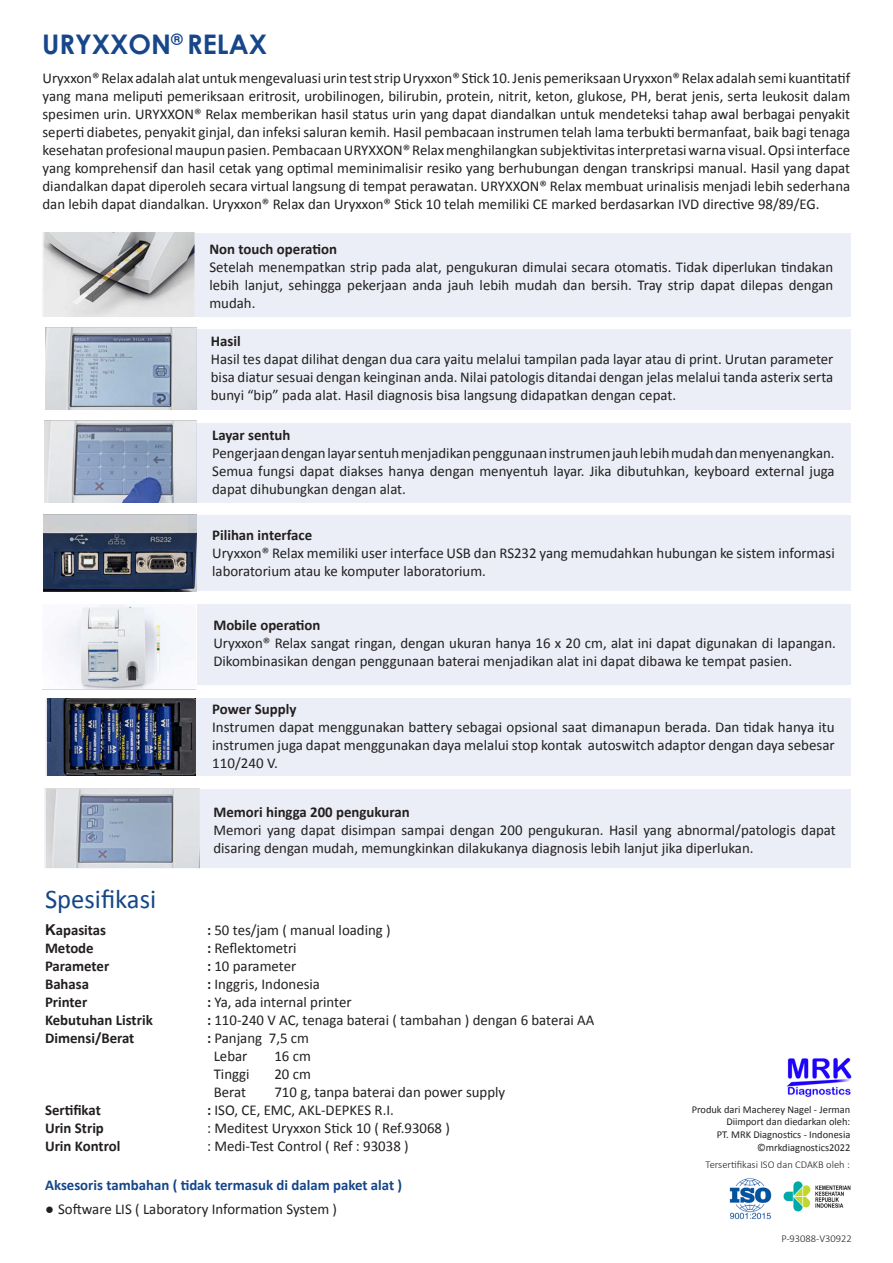
<style>
.page{position:relative;width:893px;height:1263px;background:#fff}
.page>*{position:absolute;margin:0;border:0;box-sizing:border-box;transform-origin:0 0}
.t1{font:700 27px "Century Gothic";color:#174689}
.t2{font:27px "Calibri";color:#154787}
.t3{font:15px/18px "Calibri";color:#231f20;text-align:justify}
.t4{font:700 15px "Calibri";color:#231f20}
.t5{font:700 15px "Calibri";color:#154688}
.t6{font:10.5px "Calibri";color:#231f20}
.t7{font:300 10.5px "Calibri";color:#231f20}
.s1{font-family:"Arial"}
.s2{font-weight:700}
</style>
<div class="page">
<div style="left:174px;top:233px;width:676px;height:84px;background:#ebeef6"></div>
<img style="left:43px;top:232px;width:152px;height:85px">
<img style="left:45px;top:327px;width:151px;height:83px">
<div style="left:196px;top:329px;width:654px;height:81px;background:#ebeef6"></div>
<img style="left:44px;top:420px;width:152px;height:83px">
<div style="left:196px;top:423px;width:654px;height:80px;background:#ebeef6"></div>
<img style="left:43px;top:514px;width:154px;height:77px">
<div style="left:188px;top:515px;width:662px;height:76px;background:#ebeef6"></div>
<img style="left:42px;top:604px;width:154px;height:86px">
<div style="left:197px;top:604px;width:653px;height:81px;background:#ebeef6"></div>
<div style="left:195px;top:698px;width:655px;height:77px;background:#ebeef6"></div>
<img style="left:45px;top:698px;width:151px;height:77px">
<div style="left:188px;top:790px;width:662px;height:78px;background:#ebeef6"></div>
<img style="left:45px;top:788px;width:154px;height:81px">
<img style="left:787px;top:1057px;width:65px;height:40px">
<img style="left:783px;top:1181px;width:68px;height:30px">
<img style="left:729px;top:1178px;width:43px;height:42px">
<p class="t1" style="left:42px;top:24px;width:227px">URYXXON<sup>®</sup> RELAX</p>
<p class="t3" style="left:43px;top:69px;width:809px">Uryxxon® Relax adalah alat untuk mengevaluasi urin test strip Uryxxon® Stick 10. Jenis pemeriksaan Uryxxon® Relax adalah semi kuantitatif yang mana meliputi pemeriksaan eritrosit, urobilinogen, bilirubin, protein, nitrit, keton, glukose, PH, berat jenis, serta leukosit dalam spesimen urin. URYXXON® Relax memberikan hasil status urin yang dapat diandalkan untuk mendeteksi tahap awal berbagai penyakit seperti diabetes, penyakit ginjal, dan infeksi saluran kemih. Hasil pembacaan instrumen telah lama terbukti bermanfaat, baik bagi tenaga kesehatan profesional maupun pasien. Pembacaan URYXXON® Relax menghilangkan subjektivitas interpretasi warna visual. Opsi interface yang komprehensif dan hasil cetak yang optimal meminimalisir resiko yang berhubungan dengan transkripsi manual. Hasil yang dapat diandalkan dapat diperoleh secara virtual langsung di tempat perawatan. URYXXON® Relax membuat urinalisis menjadi lebih sederhana dan lebih dapat diandalkan. Uryxxon® Relax dan Uryxxon® Stick 10 telah memiliki CE marked berdasarkan IVD directive 98/89/EG.</p>
<p class="t4" style="left:209px;top:240px;width:129px">Non touch operation</p>
<p class="t3" style="left:209px;top:258px;width:625px">Setelah menempatkan strip pada alat, pengukuran dimulai secara otomatis. Tidak diperlukan tindakan lebih lanjut, sehingga pekerjaan anda jauh lebih mudah dan bersih. Tray strip dapat dilepas dengan mudah.</p>
<p class="t4" style="left:211px;top:332px;width:31px">Hasil</p>
<p class="t3" style="left:211px;top:350px;width:624px">Hasil tes dapat dilihat dengan dua cara yaitu melalui tampilan pada layar atau di print. Urutan parameter bisa diatur sesuai dengan keinginan anda. Nilai patologis ditandai dengan jelas melalui tanda asterix serta bunyi “bip” pada alat. Hasil diagnosis bisa langsung didapatkan dengan cepat.</p>
<p class="t4" style="left:212px;top:426px;width:80px">Layar sentuh</p>
<p class="t3" style="left:212px;top:444px;width:624px">Pengerjaan dengan layar sentuh menjadikan penggunaan instrumen jauh lebih mudah dan menyenangkan.<br>Semua fungsi dapat diakses hanya dengan menyentuh layar. Jika dibutuhkan, keyboard external juga dapat dihubungkan dengan alat.</p>
<p class="t4" style="left:212px;top:525px;width:101px">Pilihan interface</p>
<p class="t3" style="left:212px;top:544px;width:624px">Uryxxon® Relax memiliki user interface USB dan RS232 yang memudahkan hubungan ke sistem informasi laboratorium atau ke komputer laboratorium.</p>
<p class="t4" style="left:213px;top:616px;width:109px">Mobile operation</p>
<p class="t3" style="left:213px;top:634px;width:624px">Uryxxon® Relax sangat ringan, dengan ukuran hanya 16 x 20 cm, alat ini dapat digunakan di lapangan.<br>Dikombinasikan dengan penggunaan baterai menjadikan alat ini dapat dibawa ke tempat pasien.</p>
<p class="t4" style="left:212px;top:700px;width:86px">Power Supply</p>
<p class="t3" style="left:212px;top:718px;width:624px">Instrumen dapat menggunakan battery sebagai opsional saat dimanapun berada. Dan tidak hanya itu instrumen juga dapat menggunakan daya melalui stop kontak autoswitch adaptor dengan daya sebesar 110/240 V.</p>
<p class="t4" style="left:213px;top:802px;width:198px">Memori hingga 200 pengukuran</p>
<p class="t3" style="left:213px;top:820px;width:624px">Memori yang dapat disimpan sampai dengan 200 pengukuran. Hasil yang abnormal/patologis dapat disaring dengan mudah, memungkinkan dilakukanya diagnosis lebih lanjut jika diperlukan.</p>
<p class="t2" style="left:45px;top:882px;width:113px">Spesifikasi</p>
<p class="t4" style="left:45px;top:921px;width:63px"><span class="s1">K</span>apasitas</p>
<p class="t3" style="left:207px;top:921px;width:185px"><span class="s2">:</span> 50 tes/jam ( manual loading )</p>
<p class="t4" style="left:45px;top:939px;width:50px">Metode</p>
<p class="t3" style="left:207px;top:939px;width:91px"><span class="s2">:</span> Reflektometri</p>
<p class="t4" style="left:45px;top:957px;width:66px">Parameter</p>
<p class="t3" style="left:207px;top:957px;width:91px"><span class="s2">:</span> 10 parameter</p>
<p class="t4" style="left:45px;top:975px;width:46px">Bahasa</p>
<p class="t3" style="left:207px;top:975px;width:115px"><span class="s2">:</span> Inggris, Indonesia</p>
<p class="t4" style="left:45px;top:993px;width:44px">Printer</p>
<p class="t3" style="left:207px;top:993px;width:146px"><span class="s2">:</span> Ya, ada internal printer</p>
<p class="t4" style="left:45px;top:1011px;width:109px">Kebutuhan Listrik</p>
<p class="t3" style="left:207px;top:1011px;width:389px"><span class="s2">:</span> 110-240 V AC, tenaga baterai ( tambahan ) dengan 6 baterai AA</p>
<p class="t4" style="left:45px;top:1029px;width:91px">Dimensi/Berat</p>
<p class="t3" style="left:207px;top:1029px;width:103px"><span class="s2">:</span> Panjang 7,5 cm</p>
<p class="t3" style="left:214px;top:1047px;width:35px">Lebar</p>
<p class="t3" style="left:274px;top:1047px;width:38px">16 cm</p>
<p class="t3" style="left:214px;top:1065px;width:37px">Tinggi</p>
<p class="t3" style="left:274px;top:1065px;width:38px">20 cm</p>
<p class="t3" style="left:214px;top:1083px;width:34px">Berat</p>
<p class="t3" style="left:274px;top:1083px;width:232px">710 g, tanpa baterai dan power supply</p>
<p class="t4" style="left:45px;top:1101px;width:57px">Sertifikat</p>
<p class="t3" style="left:207px;top:1101px;width:188px"><span class="s2">:</span> ISO, CE, EMC, AKL-DEPKES R.I.</p>
<p class="t4" style="left:45px;top:1119px;width:60px">Urin Strip</p>
<p class="t3" style="left:207px;top:1119px;width:244px">: Meditest Uryxxon Stick 10 ( Ref.93068 )</p>
<p class="t4" style="left:45px;top:1137px;width:77px">Urin Kontrol</p>
<p class="t3" style="left:207px;top:1137px;width:203px">: Medi-Test Control ( Ref : 93038 )</p>
<p class="t5" style="left:45px;top:1176px;width:359px">Aksesoris tambahan ( tidak termasuk di dalam paket alat )</p>
<p class="t3" style="left:45px;top:1200px;width:294px"><span class="s1">●</span> Software LIS ( Laboratory Information System )</p>
<p class="t6" style="left:692px;top:1103px;width:160px">Produk dari Macherey Nagel - Jerman</p>
<p class="t6" style="left:726px;top:1115px;width:126px">Diimport dan diedarkan oleh:</p>
<p class="t6" style="left:717px;top:1128px;width:135px">PT. MRK Diagnostics - Indonesia</p>
<p class="t6" style="left:757px;top:1140px;width:95px">©mrkdiagnostics2022</p>
<p class="t7" style="left:705px;top:1158px;width:146px">Tersertifikasi ISO dan CDAKB oleh :</p>
<p class="t7" style="left:781px;top:1232px;width:72px">P-93088-V30922</p>
</div>
